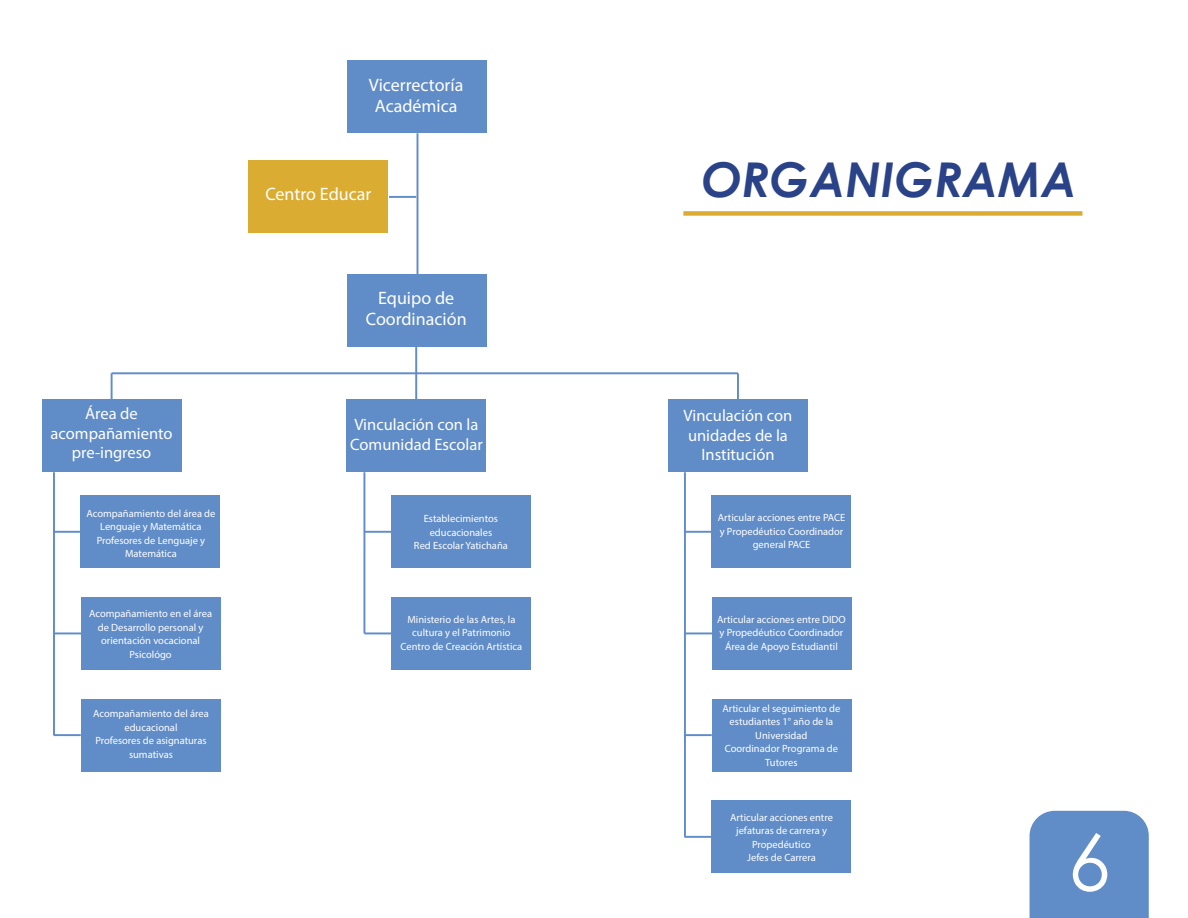
<style>
.page{position:relative;width:1188px;height:918px;background:#fff}
.page>*{position:absolute;margin:0;border:0;box-sizing:border-box;transform-origin:0 0}
.t1{font:78px "Century Gothic";color:#fff}
.t2{font:italic 700 48px "Century Gothic";color:#2a4288}
.t3{font:18px/21px "Myriad Pro";color:#fff;text-align:center}
.t4{font:16.5px/19.5px "Myriad Pro";color:#fff;text-align:center}
.t5{font:10.5px/13.5px "Myriad Pro";color:#fff;text-align:center}
</style>
<div class="page">
<div style="left:1030px;top:811px;width:119px;height:107px;background:#608cc8"></div>
<div style="left:683px;top:211px;width:399px;height:5px;background:#daac32"></div>
<div style="left:348px;top:61px;width:139px;height:72px;background:#608cc8"></div>
<hr style="left:417px;top:133px;width:1px;height:141px;background:#608cc8">
<hr style="left:389px;top:196px;width:27px;height:2px;background:#608cc8">
<div style="left:249px;top:161px;width:139px;height:72px;background:#daac32"></div>
<div style="left:348px;top:274px;width:139px;height:73px;background:#608cc8"></div>
<hr style="left:415px;top:347px;width:2px;height:53px;background:#608cc8">
<div style="left:42px;top:400px;width:139px;height:72px;background:#608cc8"></div>
<div style="left:346px;top:400px;width:140px;height:72px;background:#608cc8"></div>
<div style="left:668px;top:400px;width:140px;height:72px;background:#608cc8"></div>
<hr style="left:112px;top:372px;width:626px;height:2px;background:#608cc8">
<hr style="left:111px;top:373px;width:2px;height:27px;background:#608cc8">
<hr style="left:737px;top:373px;width:2px;height:27px;background:#608cc8">
<hr style="left:53px;top:472px;width:2px;height:263px;background:#608cc8">
<hr style="left:54px;top:531px;width:27px;height:2px;background:#608cc8">
<div style="left:81px;top:495px;width:139px;height:73px;background:#608cc8"></div>
<hr style="left:54px;top:632px;width:27px;height:2px;background:#608cc8">
<div style="left:81px;top:597px;width:140px;height:73px;background:#608cc8"></div>
<hr style="left:54px;top:734px;width:27px;height:2px;background:#608cc8">
<div style="left:81px;top:699px;width:139px;height:72px;background:#608cc8"></div>
<hr style="left:363px;top:472px;width:2px;height:161px;background:#608cc8">
<hr style="left:364px;top:531px;width:27px;height:2px;background:#608cc8">
<div style="left:391px;top:495px;width:140px;height:73px;background:#608cc8"></div>
<hr style="left:364px;top:632px;width:28px;height:2px;background:#608cc8">
<div style="left:392px;top:597px;width:139px;height:73px;background:#608cc8"></div>
<hr style="left:684px;top:472px;width:2px;height:365px;background:#608cc8">
<hr style="left:684px;top:531px;width:28px;height:2px;background:#608cc8">
<div style="left:712px;top:495px;width:139px;height:73px;background:#608cc8"></div>
<hr style="left:685px;top:632px;width:27px;height:2px;background:#608cc8">
<div style="left:712px;top:597px;width:140px;height:73px;background:#608cc8"></div>
<hr style="left:685px;top:734px;width:27px;height:2px;background:#608cc8">
<div style="left:712px;top:699px;width:139px;height:72px;background:#608cc8"></div>
<hr style="left:684px;top:836px;width:28px;height:2px;background:#608cc8">
<div style="left:712px;top:801px;width:139px;height:72px;background:#608cc8"></div>
<h3 class="t4" style="left:51px;top:404px;width:123px">Área de acompañamiento pre-ingreso</h3>
<p class="t5" style="left:86px;top:506px;width:131px">Acompañamiento del área de<br>Lenguaje y Matemática<br>Profesores de Lenguaje y<br>Matemática</p>
<p class="t5" style="left:89px;top:607px;width:125px">Acompañamiento en el área de Desarrollo personal y orientación vocacional<br>Psicológo</p>
<p class="t5" style="left:93px;top:707px;width:117px">Acompañamiento del área educacional<br>Profesores de asignaturas sumativas</p>
<h3 class="t3" style="left:369px;top:74px;width:96px">Vicerrectoría<br>Académica</h3>
<h3 class="t3" style="left:265px;top:183px;width:108px">Centro Educar</h3>
<h3 class="t3" style="left:366px;top:288px;width:102px">Equipo de<br>Coordinación</h3>
<h2 class="t2" style="left:701px;top:143px;width:377px">ORGANIGRAMA</h2>
<h3 class="t4" style="left:350px;top:414px;width:134px;text-align:left">Vinculación con la<br>Comunidad Escolar</h3>
<h3 class="t4" style="left:684px;top:406px;width:110px">Vinculación con unidades de la<br>Institución</h3>
<p class="t5" style="left:414px;top:512px;width:95px">Establecimientos educacionales<br>Red Escolar Yatichaña</p>
<p class="t5" style="left:401px;top:612px;width:123px">Ministerio de las Artes, la cultura y el Patrimonio<br>Centro de Creación Artística</p>
<p class="t5" style="left:718px;top:511px;width:129px">Articular acciones entre PACE y Propedéutico Coordinador general PACE</p>
<p class="t5" style="left:717px;top:612px;width:130px">Articular acciones entre DIDO y Propedéutico Coordinador<br>Área de Apoyo Estudiantil</p>
<p class="t5" style="left:722px;top:701px;width:120px">Articular el seguimiento de estudiantes 1° año de la<br>Universidad<br>Coordinador Programa de<br>Tutores</p>
<p class="t5" style="left:730px;top:810px;width:104px">Articular acciones entre jefaturas de carrera y<br>Propedéutico<br>Jefes de Carrera</p>
<h1 class="t1" style="left:1068px;top:808px;width:45px">6</h1>
</div>
